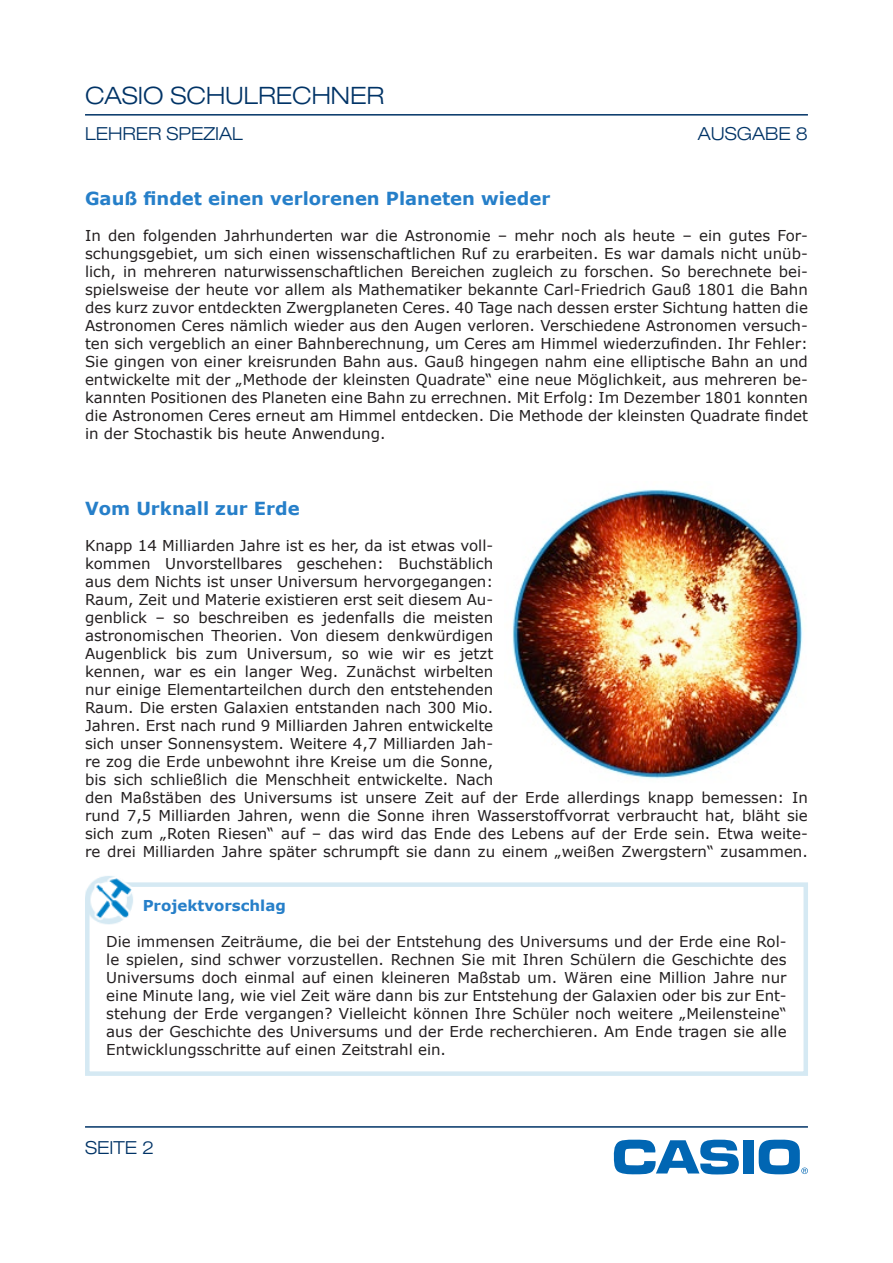
<style>
.page{position:relative;width:893px;height:1263px;background:#fff}
.page>*{position:absolute;margin:0;border:0;box-sizing:border-box;transform-origin:0 0}
.t1{font:300 expanded 24px "Helvetica Neue LT";color:#036}
.Zwischenüberschrift{font:700 18px "Verdana";color:#267fc9}
.t2{font:300 expanded 18px "Helvetica Neue LT";color:#036}
.Copy{font:15px/18px "Verdana";color:#231f20;text-align:justify}
.Zwischenüberschrift-2{font:700 15px "Verdana";color:#267fc9}
</style>
<div class="page">
<hr style="left:85px;top:114px;width:723px;height:2px;background:#036">
<hr style="left:85px;top:1126px;width:723px;height:2px;background:#036">
<div style="left:743px;top:1140px;width:11px;height:33px;background:#0166b3"></div>
<svg style="left:614px;top:1140px;width:125px;height:35px"></svg>
<svg style="left:759px;top:1140px;width:49px;height:34px"></svg>
<img style="left:512px;top:489px;width:291px;height:290px">
<svg style="left:85px;top:882px;width:723px;height:194px"></svg>
<img style="left:85px;top:876px;width:58px;height:49px">
<h1 class="t1" style="left:85px;top:81px;width:301px">CASIO SCHULRECHNER</h1>
<p class="t2" style="left:85px;top:123px;width:159px">LEHRER SPEZIAL</p>
<p class="t2" style="left:698px;top:123px;width:112px">AUSGABE 8</p>
<p class="Zwischenüberschrift" style="left:85px;top:186px;width:467px">Gauß findet einen verlorenen Planeten wieder</p>
<p class="Copy" style="left:85px;top:226px;width:724px">In den folgenden Jahrhunderten war die Astronomie – mehr noch als heute – ein gutes For&shy;schungsgebiet, um sich einen wissenschaftlichen Ruf zu erarbeiten. Es war damals nicht unüb&shy;lich, in mehreren naturwissenschaftlichen Bereichen zugleich zu forschen. So berechnete bei&shy;spielsweise der heute vor allem als Mathematiker bekannte Carl-Friedrich Gauß 1801 die Bahn des kurz zuvor entdeckten Zwergplaneten Ceres. 40 Tage nach dessen erster Sichtung hatten die Astronomen Ceres nämlich wieder aus den Augen verloren. Verschiedene Astronomen versuch&shy;ten sich vergeblich an einer Bahnberechnung, um Ceres am Himmel wiederzufinden. Ihr Fehler:<br>Sie gingen von einer kreisrunden Bahn aus. Gauß hingegen nahm eine elliptische Bahn an und entwickelte mit der „Methode der kleinsten Quadrate“ eine neue Möglichkeit, aus mehreren be&shy;kannten Positionen des Planeten eine Bahn zu errechnen. Mit Erfolg: Im Dezember 1801 konnten die Astronomen Ceres erneut am Himmel entdecken. Die Methode der kleinsten Quadrate findet in der Stochastik bis heute Anwendung.</p>
<p class="Zwischenüberschrift" style="left:85px;top:495px;width:216px">Vom Urknall zur Erde</p>
<p class="Copy" style="left:85px;top:536px;width:724px;text-align:left">Knapp 14 Milliarden Jahre ist es her, da ist etwas voll-<br>kommen Unvorstellbares geschehen: Buchstäblich<br>aus dem Nichts ist unser Universum hervorgegangen:<br>Raum, Zeit und Materie existieren erst seit diesem Au-<br>genblick – so beschreiben es jedenfalls die meisten<br>astronomischen Theorien. Von diesem denkwürdigen<br>Augenblick bis zum Universum, so wie wir es jetzt<br>kennen, war es ein langer Weg. Zunächst wirbelten<br>nur einige Elementarteilchen durch den entstehenden<br>Raum. Die ersten Galaxien entstanden nach 300 Mio.<br>Jahren. Erst nach rund 9 Milliarden Jahren entwickelte<br>sich unser Sonnensystem. Weitere 4,7 Milliarden Jah-<br>re zog die Erde unbewohnt ihre Kreise um die Sonne,<br>bis sich schließlich die Menschheit entwickelte. Nach<br>den Maßstäben des Universums ist unsere Zeit auf der Erde allerdings knapp bemessen: In rund 7,5 Milliarden Jahren, wenn die Sonne ihren Wasserstoffvorrat verbraucht hat, bläht sie sich zum „Roten Riesen“ auf – das wird das Ende des Lebens auf der Erde sein. Etwa weite&shy;re drei Milliarden Jahre später schrumpft sie dann zu einem „weißen Zwergstern“ zusammen.</p>
<p class="Zwischenüberschrift-2" style="left:143px;top:895px;width:145px">Projektvorschlag</p>
<p class="Copy" style="left:106px;top:932px;width:682px">Die immensen Zeiträume, die bei der Entstehung des Universums und der Erde eine Rol&shy;le spielen, sind schwer vorzustellen. Rechnen Sie mit Ihren Schülern die Geschichte des Universums doch einmal auf einen kleineren Maßstab um. Wären eine Million Jahre nur eine Minute lang, wie viel Zeit wäre dann bis zur Entstehung der Galaxien oder bis zur Ent&shy;stehung der Erde vergangen? Vielleicht können Ihre Schüler noch weitere „Meilensteine“ aus der Geschichte des Universums und der Erde recherchieren. Am Ende tragen sie alle Entwicklungsschritte auf einen Zeitstrahl ein.</p>
<p class="t2" style="left:85px;top:1136px;width:71px">SEITE 2</p>
</div>
